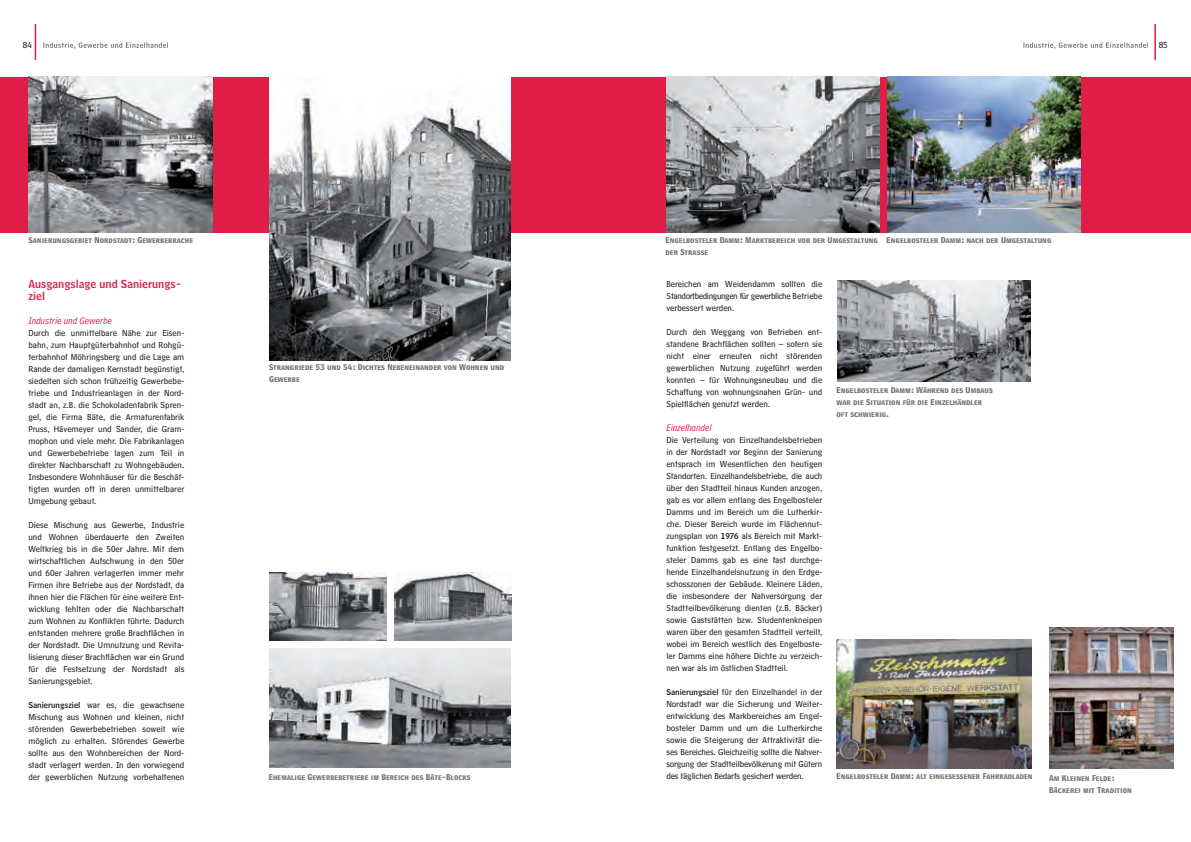
<style>
.page{position:relative;width:1191px;height:842px;background:#fff}
.page>*{position:absolute;margin:0;border:0;box-sizing:border-box;transform-origin:0 0}
.t1{font:11px/12px "HM Headline";color:#df1d47}
.t2{font:italic 10px "HM Comment";color:#df1d47}
.t3{font:9px/12px "HM Text";color:#231f20;text-align:justify}
.t4{font:7px/12px "HM Big Caps";color:#6c6d70}
.s1{font-family:"HM Headline";font-size:8px}
</style>
<div class="page">
<hr style="left:1154px;top:24px;width:1px;height:36px;background:#df1d47">
<hr style="left:35px;top:24px;width:1px;height:36px;background:#df1d47">
<div style="left:0;top:77px;width:1191px;height:155px;background:#df1d47"></div>
<img style="left:28px;top:77px;width:185px;height:155px">
<img style="left:269px;top:649px;width:241px;height:118px">
<img style="left:269px;top:573px;width:117px;height:68px">
<img style="left:269px;top:79px;width:241px;height:281px">
<img style="left:887px;top:77px;width:193px;height:155px">
<img style="left:837px;top:280px;width:193px;height:101px">
<img style="left:666px;top:77px;width:213px;height:155px">
<img style="left:1049px;top:628px;width:124px;height:140px">
<img style="left:836px;top:639px;width:195px;height:129px">
<img style="left:394px;top:572px;width:117px;height:68px">
<svg style="left:43px;top:43px;width:53px;height:6px"></svg>
<svg style="left:1023px;top:43px;width:53px;height:6px"></svg>
<p class="t3" style="left:23px;top:40px;width:10px">84</p>
<p class="t3" style="left:1158px;top:40px;width:10px">85</p>
<p class="t4" style="left:29px;top:235px;width:166px">Sanierungsgebiet Nordstadt: Gewerbebrache</p>
<p class="t1" style="left:28px;top:279px;width:154px">Ausgangslage und Sanierungs&shy;ziel</p>
<p class="t2" style="left:28px;top:317px;width:85px">Industrie und Gewerbe</p>
<p class="t3" style="left:28px;top:328px;width:157px">Durch die unmittelbare Nähe zur Eisen&shy;bahn, zum Hauptgüterbahnhof und Rohgü&shy;terbahnhof Möhringsberg und die Lage am Rande der damaligen Kernstadt begünstigt, siedelten sich schon frühzeitig Gewerbebe&shy;triebe und Industrieanlagen in der Nord&shy;stadt an, z.B. die Schokoladenfabrik Spren&shy;gel, die Firma Bäte, die Armaturenfabrik Pruss, Hävemeyer und Sander, die Gram&shy;mophon und viele mehr. Die Fabrikanlagen und Gewerbebetriebe lagen zum Teil in direkter Nachbarschaft zu Wohngebäuden.<br>Insbesondere Wohnhäuser für die Beschäf&shy;tigten wurden oft in deren unmittelbarer Umgebung gebaut.</p>
<p class="t3" style="left:28px;top:520px;width:157px">Diese Mischung aus Gewerbe, Industrie und Wohnen überdauerte den Zweiten Weltkrieg bis in die 50er Jahre. Mit dem wirtschaftlichen Aufschwung in den 50er und 60er Jahren verlagerten immer mehr Firmen ihre Betriebe aus der Nordstadt, da ihnen hier die Flächen für eine weitere Ent&shy;wicklung fehlten oder die Nachbarschaft zum Wohnen zu Konflikten führte. Dadurch entstanden mehrere große Brachflächen in der Nordstadt. Die Umnutzung und Revita&shy;lisierung dieser Brachflächen war ein Grund für die Festsetzung der Nordstadt als Sanierungsgebiet.</p>
<p class="t3" style="left:28px;top:700px;width:157px"><span class="s1">Sanierungsziel</span> war es, die gewachsene Mischung aus Wohnen und kleinen, nicht störenden Gewerbebetrieben soweit wie möglich zu erhalten. Störendes Gewerbe sollte aus den Wohnbereichen der Nord&shy;stadt verlagert werden. In den vorwiegend der gewerblichen Nutzung vorbehaltenen</p>
<p class="t4" style="left:269px;top:361px;width:237px">Strangriede 53 und 54: Dichtes Nebeneinander von Wohnen und<br>Gewerbe</p>
<p class="t4" style="left:269px;top:772px;width:203px">Ehemalige Gewerbebetriebe im Bereich des Bäte-Blocks</p>
<p class="t4" style="left:665px;top:235px;width:214px">Engelbosteler Damm: Marktbereich vor der Umgestaltung der Straße</p>
<p class="t4" style="left:886px;top:235px;width:166px">Engelbosteler Damm: nach der Umgestaltung</p>
<p class="t3" style="left:666px;top:279px;width:157px">Bereichen am Weidendamm sollten die Standortbedingungen für gewerbliche Betriebe verbessert werden.</p>
<p class="t3" style="left:666px;top:327px;width:157px">Durch den Weggang von Betrieben ent&shy;standene Brachflächen sollten – sofern sie nicht einer erneuten nicht störenden gewerblichen Nutzung zugeführt werden konnten – für Wohnungsneubau und die Schaffung von wohnungsnahen Grün- und Spielflächen genutzt werden.</p>
<p class="t2" style="left:666px;top:424px;width:47px">Einzelhandel</p>
<p class="t3" style="left:666px;top:435px;width:157px">Die Verteilung von Einzelhandelsbetrieben in der Nordstadt vor Beginn der Sanierung entsprach im Wesentlichen den heutigen Standorten. Einzelhandelsbetriebe, die auch über den Stadtteil hinaus Kunden anzogen, gab es vor allem entlang des Engelbosteler Damms und im Bereich um die Lutherkir&shy;che. Dieser Bereich wurde im Flächennut&shy;zungsplan von <span class="s1">1976</span> als Bereich mit Markt&shy;funktion festgesetzt. Entlang des Engelbo&shy;steler Damms gab es eine fast durchge&shy;hende Einzelhandelsnutzung in den Erdge&shy;schosszonen der Gebäude. Kleinere Läden, die insbesondere der Nahversorgung der Stadtteilbevölkerung dienten (z.B. Bäcker) sowie Gaststätten bzw. Studentenkneipen waren über den gesamten Stadtteil verteilt, wobei im Bereich westlich des Engelboste&shy;ler Damms eine höhere Dichte zu verzeich&shy;nen war als im östlichen Stadtteil.</p>
<p class="t3" style="left:666px;top:687px;width:157px"><span class="s1">Sanierungsziel</span> für den Einzelhandel in der Nordstadt war die Sicherung und Weiter&shy;entwicklung des Markbereiches am Engel&shy;bosteler Damm und um die Lutherkirche sowie die Steigerung der Attraktivität die&shy;ses Bereiches. Gleichzeitig sollte die Nahver&shy;sorgung der Stadtteilbevölkerung mit Gütern des täglichen Bedarfs gesichert werden.</p>
<p class="t4" style="left:836px;top:385px;width:158px">Engelbosteler Damm: Während des Umbaus war die Situation für die Einzelhändler oft schwierig.</p>
<p class="t4" style="left:836px;top:771px;width:198px">Engelbosteler Damm: alt eingesessener Fahrradladen</p>
<p class="t4" style="left:1049px;top:772px;width:84px">Am Kleinen Felde:<br>Bäckerei mit Tradition</p>
</div>
